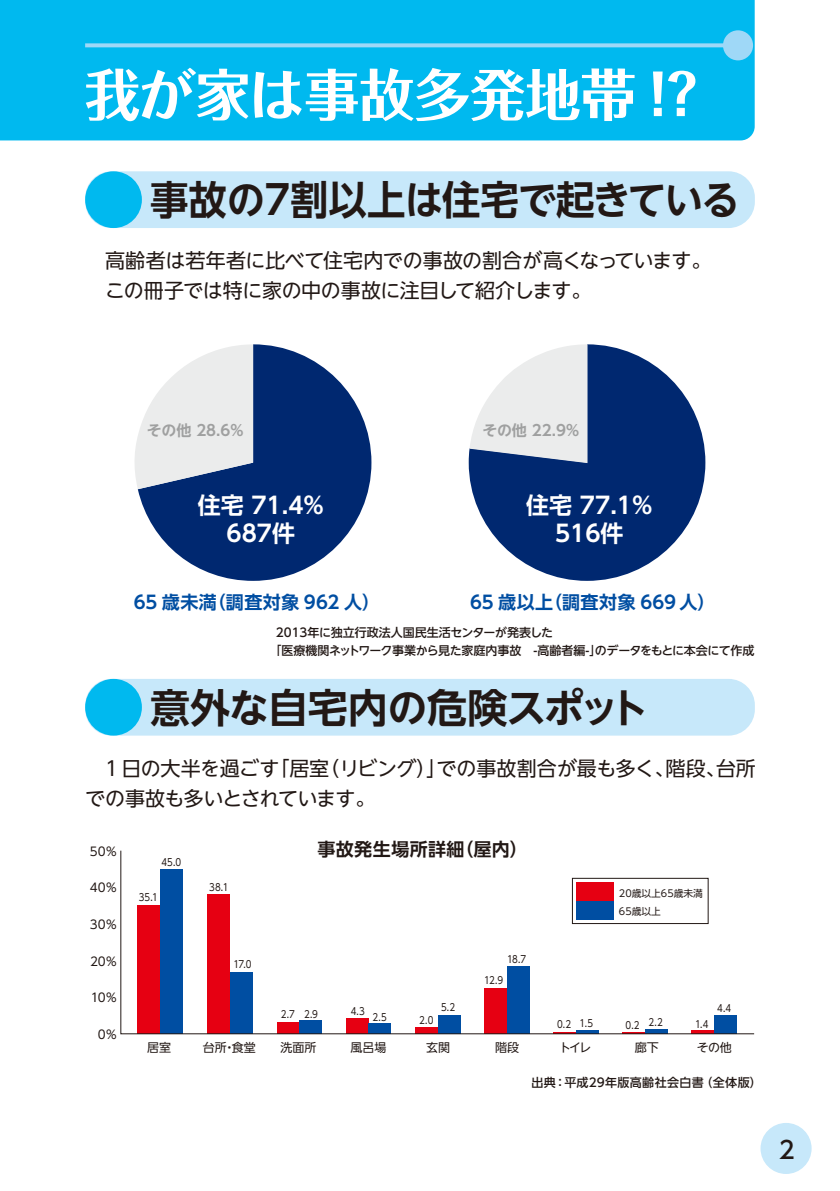
<style>
.page{position:relative;width:840px;height:1191px;background:#fff}
.page>*{position:absolute;margin:0;border:0;box-sizing:border-box;transform-origin:0 0}
.t1{font:700 56px "Folk Pro";letter-spacing:-.015em;color:#fff}
.t2{font:700 40px "UD Shin Go NT Pr 6 N De";letter-spacing:-.015em;color:#221815;scale:.96 1}
.t3{font:700 40px "UD Shin Go NT Pr 6 N De";letter-spacing:-.015em;color:#221815}
.t4{font:500 24px "UD Shin Go NT Pr 6 N";color:#221815}
.t5{font:700 23px/28px "UD Shin Go NT Pr 6 N De";color:#fff;text-align:center}
.t6{font:20px/30px "UD Shin Go NT Pr 6 N";letter-spacing:-.02em;color:#221815}
.t7{font:700 18px "UD Shin Go NT Pr 6 N De";letter-spacing:.025em;color:#004ea2}
.t8{font:700 18px "UD Shin Go NT Pr 6 N De";letter-spacing:.025em;color:#221815}
.t9{font:700 15px "UD Shin Go NT Pr 6 N De";letter-spacing:-.01em;color:#9fa0a0}
.t10{font:500 12px/18px "UD Shin Go NT Pr 6 N";letter-spacing:-.025em;color:#221815}
.t11{font:12px "UD Shin Go NT Pr 6 N";color:#221815}
.t12{font:500 12px "UD Shin Go NT Pr 6 N";letter-spacing:.03em;color:#221815}
.t13{font:10px "UD Shin Go NT Pr 6 N";letter-spacing:-.03em;color:#221815;scale:.87 1}
.t14{font:9.8px/18.2px "UD Shin Go NT Pr 6 N";color:#221815}
</style>
<div class="page">
<div style="left:0;top:0;width:754px;height:140px;background:#00b9ef"></div>
<div style="left:760px;top:1123px;width:51px;height:51px;background:#c7e8fa;border-radius:50%"></div>
<div style="left:85px;top:171px;width:669px;height:57px;background:#c7e8fa;border-radius:26px"></div>
<div style="left:85px;top:171px;width:57px;height:57px;background:#00b9ef;border-radius:50%"></div>
<div style="left:85px;top:679px;width:669px;height:56px;background:#c7e8fa;border-radius:26px"></div>
<div style="left:85px;top:679px;width:57px;height:56px;background:#00b9ef;border-radius:50%"></div>
<svg style="left:85px;top:43px;width:637px;height:4px;background:#90d4f6"></svg>
<div style="left:722px;top:30px;width:30px;height:30px;background:#9fd8f7;border-radius:50%"></div>
<svg style="left:138px;top:344px;width:233px;height:237px;fill:#002870"></svg>
<svg style="left:468px;top:344px;width:237px;height:237px;fill:#002870"></svg>
<svg style="left:120px;top:850px;width:634px;height:184px"></svg>
<svg style="left:135px;top:344px;width:118px;height:145px"></svg>
<svg style="left:469px;top:344px;width:118px;height:119px"></svg>
<h1 class="t1" style="left:84px;top:47px;width:626px">我が家は事故多発地帯！？</h1>
<h2 class="t2" style="left:150px;top:168px;width:615px">事故の7割以上は住宅で起きている</h2>
<p class="t6" style="left:85px;top:245px;width:627px">　高齢者は若年者に比べて住宅内での事故の割合が高くなっています。　この冊子では特に家の中の事故に注目して紹介します。</p>
<p class="t9" style="left:147px;top:418px;width:99px">その他 28.6％</p>
<p class="t9" style="left:482px;top:418px;width:99px">その他 22.9％</p>
<p class="t5" style="left:197px;top:490px;width:129px">住宅 71.4％<br>687件</p>
<p class="t7" style="left:134px;top:587px;width:248px">65 歳未満（調査対象 962 人）</p>
<p class="t5" style="left:526px;top:490px;width:129px">住宅 77.1％<br>516件</p>
<p class="t7" style="left:470px;top:587px;width:247px">65 歳以上（調査対象 669 人）</p>
<p class="t10" style="left:269px;top:623px;width:486px;text-indent:6px">2013年に独立行政法人国民生活センターが発表した<br>「医療機関ネットワーク事業から見た家庭内事故　-高齢者編-」のデータをもとに本会にて作成</p>
<h2 class="t3" style="left:150px;top:675px;width:500px">意外な自宅内の危険スポット</h2>
<p class="t6" style="left:85px;top:752px;width:672px">　1 日の大半を過ごす「居室（リビング）」での事故割合が最も多く、階段、台所での事故も多いとされています。</p>
<p class="t11" style="left:90px;top:841px;width:28px">50%</p>
<p class="t11" style="left:90px;top:878px;width:28px">40%</p>
<p class="t11" style="left:90px;top:914px;width:28px">30%</p>
<p class="t11" style="left:90px;top:951px;width:28px">20%</p>
<p class="t11" style="left:91px;top:988px;width:27px">10%</p>
<p class="t11" style="left:98px;top:1024px;width:20px">0%</p>
<p class="t13" style="left:161px;top:854px;width:24px">45.0</p>
<p class="t13" style="left:139px;top:889px;width:23px">35.1</p>
<p class="t13" style="left:209px;top:879px;width:24px">38.1</p>
<p class="t13" style="left:233px;top:956px;width:22px">17.0</p>
<p class="t8" style="left:317px;top:834px;width:212px">事故発生場所詳細（屋内）</p>
<p class="t13" style="left:506px;top:951px;width:24px">18.7</p>
<p class="t13" style="left:281px;top:1006px;width:44px">2.7 2.9</p>
<p class="t13" style="left:350px;top:1003px;width:18px">4.3</p>
<p class="t13" style="left:372px;top:1009px;width:18px">2.5</p>
<p class="t13" style="left:419px;top:1011px;width:18px">2.0</p>
<p class="t13" style="left:441px;top:999px;width:18px">5.2</p>
<p class="t13" style="left:484px;top:972px;width:23px">12.9</p>
<p class="t14" style="left:618px;top:883px;width:85px">20歳以上65歳未満<br>65歳以上</p>
<p class="t13" style="left:556px;top:1015px;width:43px">0.2 1.5</p>
<p class="t13" style="left:625px;top:1015px;width:44px">0.2 2.2</p>
<p class="t13" style="left:694px;top:1016px;width:17px">1.4</p>
<p class="t13" style="left:716px;top:1000px;width:18px">4.4</p>
<p class="t11" style="left:147px;top:1038px;width:25px">居室</p>
<p class="t11" style="left:203px;top:1038px;width:54px">台所・食堂</p>
<p class="t11" style="left:280px;top:1038px;width:37px">洗面所</p>
<p class="t11" style="left:350px;top:1038px;width:37px">風呂場</p>
<p class="t11" style="left:426px;top:1038px;width:25px">玄関</p>
<p class="t11" style="left:494px;top:1038px;width:25px">階段</p>
<p class="t11" style="left:559px;top:1038px;width:33px">トイレ</p>
<p class="t11" style="left:634px;top:1038px;width:25px">廊下</p>
<p class="t11" style="left:696px;top:1038px;width:37px">その他</p>
<p class="t12" style="left:531px;top:1072px;width:232px">出典：平成29年版高齢社会白書（全体版）</p>
<p class="t4" style="left:778px;top:1130px;width:17px">2</p>
</div>
